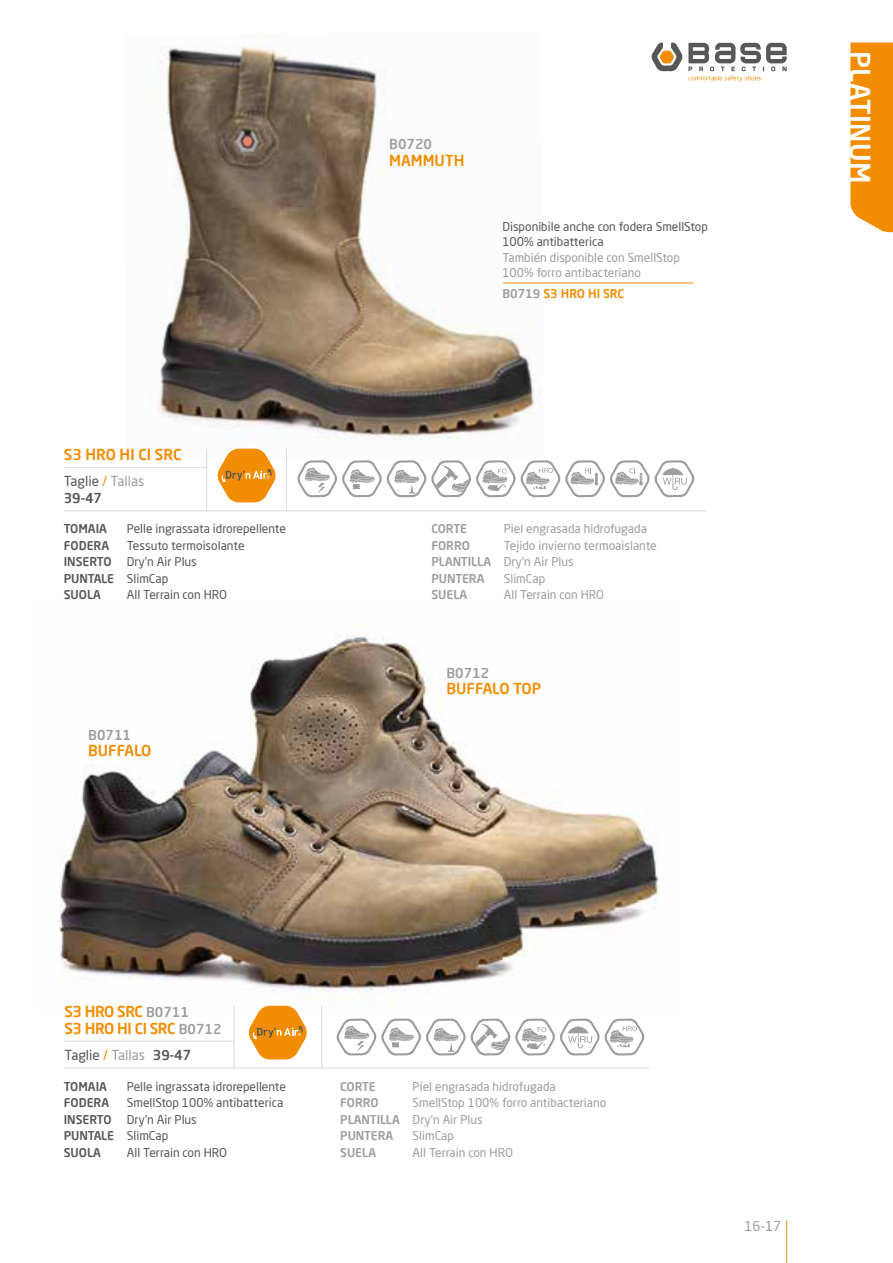
<style>
.page{position:relative;width:893px;height:1263px;background:#fff}
.page>*{position:absolute;margin:0;border:0;box-sizing:border-box;transform-origin:0 0}
.t1{font:500 27px "Neo Sans Pro";letter-spacing:.02em;color:#fff}
.t2{font:500 15px/16.5px "Neo Sans Pro";letter-spacing:-.02em;color:#f28c00}
.t3{font:500 15px "Neo Sans Pro";color:#f28c00}
.t4{font:13.5px/16.5px "Neo Sans Pro";color:#575756}
.t5{font:500 13.5px "Neo Sans Pro";color:#9d9d9c}
.t6{font:13.5px "Neo Sans Pro";color:#9d9d9c}
.t7{font:12px/16.5px "Neo Sans Pro";color:#9d9d9c}
.t8{font:12px/16.5px "Neo Sans Pro";color:#575756}
.t9{font:500 12px/16.5px "Neo Sans Pro";color:#575756}
.t10{font:500 12px/16.5px "Neo Sans Pro";color:#9d9d9c}
.t11{font:500 12px "Neo Sans Pro";color:#f28c00}
.s1{color:#f28c00}
.s2{color:#9d9d9c}
.s3{font-weight:500}
.s4{font-size:13.5px;color:#9d9d9c}
</style>
<div class="page">
<hr style="left:786px;top:1220px;width:1px;height:43px;background:#f28c00">
<img style="left:156px;top:34px;width:388px;height:426px">
<img style="left:59px;top:634px;width:600px;height:378px">
<svg style="left:651px;top:42px;width:136px;height:40px"></svg>
<hr style="left:233px;top:1006px;width:1px;height:62px;background:#dadada">
<hr style="left:321px;top:1006px;width:1px;height:62px;background:#dadada">
<hr style="left:64px;top:1067px;width:585px;height:1px;background:#dadada">
<hr style="left:206px;top:449px;width:1px;height:62px;background:#dadada">
<hr style="left:286px;top:449px;width:1px;height:62px;background:#dadada">
<hr style="left:64px;top:510px;width:643px;height:1px;background:#dadada">
<hr style="left:64px;top:467px;width:142px;height:1px;background:#dadada">
<svg style="left:297px;top:460px;width:398px;height:37px"></svg>
<div style="left:850px;top:43px;width:43px;height:189px;background:#f28c00"></div>
<svg style="left:336px;top:1018px;width:309px;height:37px"></svg>
<hr style="left:503px;top:283px;width:190px;height:1px;background:#f28c00">
<hr style="left:65px;top:1041px;width:168px;height:1px;background:#dadada">
<svg style="left:248px;top:1006px;width:59px;height:53px"></svg>
<svg style="left:217px;top:449px;width:59px;height:53px"></svg>
<p class="t3" style="left:64px;top:445px;width:119px">S3 HRO HI CI SRC</p>
<p class="t4" style="left:64px;top:473px;width:82px">Taglie <span class="s1">/</span> <span class="s2">Tallas<br></span><span class="s3">39-47</span></p>
<p class="t5" style="left:389px;top:136px;width:44px">B0720</p>
<p class="t3" style="left:389px;top:151px;width:77px">MAMMUTH</p>
<p class="t8" style="left:502px;top:220px;width:207px;line-height:14.4px">Disponibile anche con fodera SmellStop<br>100% antibatterica</p>
<p class="t7" style="left:502px;top:251px;width:179px;line-height:14.4px">También disponible con SmellStop<br>100% forro antibacteriano</p>
<p class="t11" style="left:502px;top:286px;width:123px"><span class="s2">B0719</span> S3 HRO HI SRC</p>
<p class="t8" style="left:127px;top:521px;width:161px">Pelle ingrassata idrorepellente<br>Tessuto termoisolante<br>Dry’n Air Plus<br>SlimCap<br>All Terrain con HRO</p>
<p class="t7" style="left:504px;top:521px;width:154px">Piel engrasada hidrofugada<br>Tejido invierno termoaislante<br>Dry’n Air Plus<br>SlimCap<br>All Terrain con HRO</p>
<p class="t9" style="left:64px;top:520px;width:52px">TOMAIA<br>FODERA<br>INSERTO<br>PUNTALE<br>SUOLA</p>
<p class="t10" style="left:431px;top:520px;width:61px">CORTE<br>FORRO<br>PLANTILLA<br>PUNTERA<br>SUELA</p>
<p class="t5" style="left:88px;top:726px;width:44px">B0711</p>
<p class="t2" style="left:88px;top:742px;width:65px">BUFFALO</p>
<p class="t5" style="left:446px;top:664px;width:44px">B0712</p>
<p class="t2" style="left:446px;top:680px;width:96px">BUFFALO TOP</p>
<h1 class="t1" style="left:877px;top:51px;width:134px;rotate:90deg">PLATINUM</h1>
<p class="t2" style="left:65px;top:1003px;width:159px">S3 HRO SRC <span class="s4">B0711<br></span>S3 HRO HI CI SRC <span class="s4">B0712</span></p>
<p class="t4" style="left:65px;top:1046px;width:128px">Taglie <span class="s1">/</span> <span class="s2">Tallas</span> <span class="s3">39-47</span></p>
<p class="t8" style="left:127px;top:1078px;width:161px">Pelle ingrassata idrorepellente<br>SmellStop 100% antibatterica<br>Dry’n Air Plus<br>SlimCap<br>All Terrain con HRO</p>
<p class="t7" style="left:413px;top:1078px;width:195px">Piel engrasada hidrofugada<br>SmellStop 100% forro antibacteriano<br>Dry’n Air Plus<br>SlimCap<br>All Terrain con HRO</p>
<p class="t9" style="left:64px;top:1077px;width:52px">TOMAIA<br>FODERA<br>INSERTO<br>PUNTALE<br>SUOLA</p>
<p class="t10" style="left:340px;top:1077px;width:61px">CORTE<br>FORRO<br>PLANTILLA<br>PUNTERA<br>SUELA</p>
<p class="t6" style="left:745px;top:1217px;width:38px">16-17</p>
</div>
